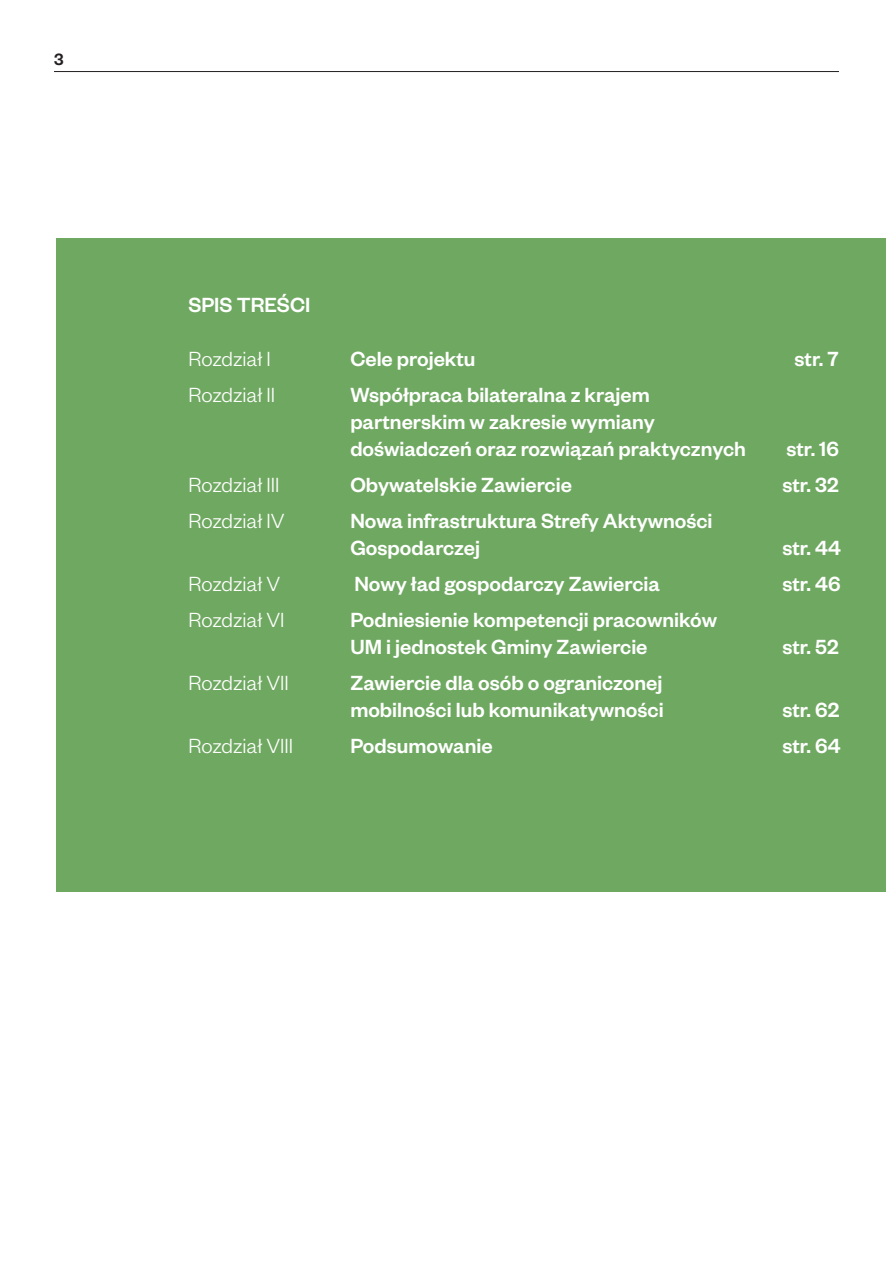
<style>
.page{position:relative;width:893px;height:1263px;background:#fff}
.page>*{position:absolute;margin:0;border:0;box-sizing:border-box;transform-origin:0 0}
.t1{font:500 22.5px/27px "Founders Grotesk";color:#fff}
.t2{font:300 22.5px "Founders Grotesk";color:#fff}
.t3{font:500 18px "Founders Grotesk";color:#231f20}
</style>
<div class="page">
<hr style="left:54px;top:71px;width:785px;height:1px;background:#231f20">
<div style="left:57px;top:238px;width:829px;height:653px;background:#6fa861"></div>
<p class="t3" style="left:54px;top:48px;width:11px">3</p>
<p class="t1" style="left:188px;top:290px;width:124px">SPIS TREŚCI</p>
<p class="t2" style="left:188px;top:345px;width:84px">Rozdział I</p>
<p class="t1" style="left:350px;top:344px;width:127px">Cele projektu</p>
<p class="t1" style="left:794px;top:344px;width:45px">str. 7</p>
<p class="t2" style="left:188px;top:381px;width:88px">Rozdział II</p>
<p class="t1" style="left:350px;top:380px;width:397px">Współpraca bilateralna z krajem partnerskim w zakresie wymiany doświadczeń oraz rozwiązań praktycznych</p>
<p class="t1" style="left:786px;top:434px;width:54px">str. 16</p>
<p class="t2" style="left:188px;top:471px;width:93px">Rozdział III</p>
<p class="t1" style="left:350px;top:470px;width:223px">Obywatelskie Zawiercie</p>
<p class="t1" style="left:782px;top:470px;width:58px">str. 32</p>
<p class="t2" style="left:188px;top:507px;width:98px">Rozdział IV</p>
<p class="t1" style="left:350px;top:506px;width:364px">Nowa infrastruktura Strefy Aktywności<br>Gospodarczej</p>
<p class="t1" style="left:782px;top:533px;width:60px">str. 44</p>
<p class="t2" style="left:188px;top:570px;width:93px">Rozdział V</p>
<p class="t1" style="left:354px;top:569px;width:307px">Nowy ład gospodarczy Zawiercia</p>
<p class="t1" style="left:782px;top:569px;width:60px">str. 46</p>
<p class="t2" style="left:188px;top:606px;width:98px">Rozdział VI</p>
<p class="t1" style="left:350px;top:605px;width:368px">Podniesienie kompetencji pracowników<br>UM i jednostek Gminy Zawiercie</p>
<p class="t1" style="left:782px;top:632px;width:58px">str. 52</p>
<p class="t2" style="left:188px;top:669px;width:102px">Rozdział VII</p>
<p class="t1" style="left:350px;top:668px;width:315px">Zawiercie dla osób o ograniczonej mobilności lub komunikatywności</p>
<p class="t1" style="left:782px;top:695px;width:58px">str. 62</p>
<p class="t2" style="left:188px;top:732px;width:106px">Rozdział VIII</p>
<p class="t1" style="left:350px;top:731px;width:144px">Podsumowanie</p>
<p class="t1" style="left:782px;top:731px;width:60px">str. 64</p>
</div>
